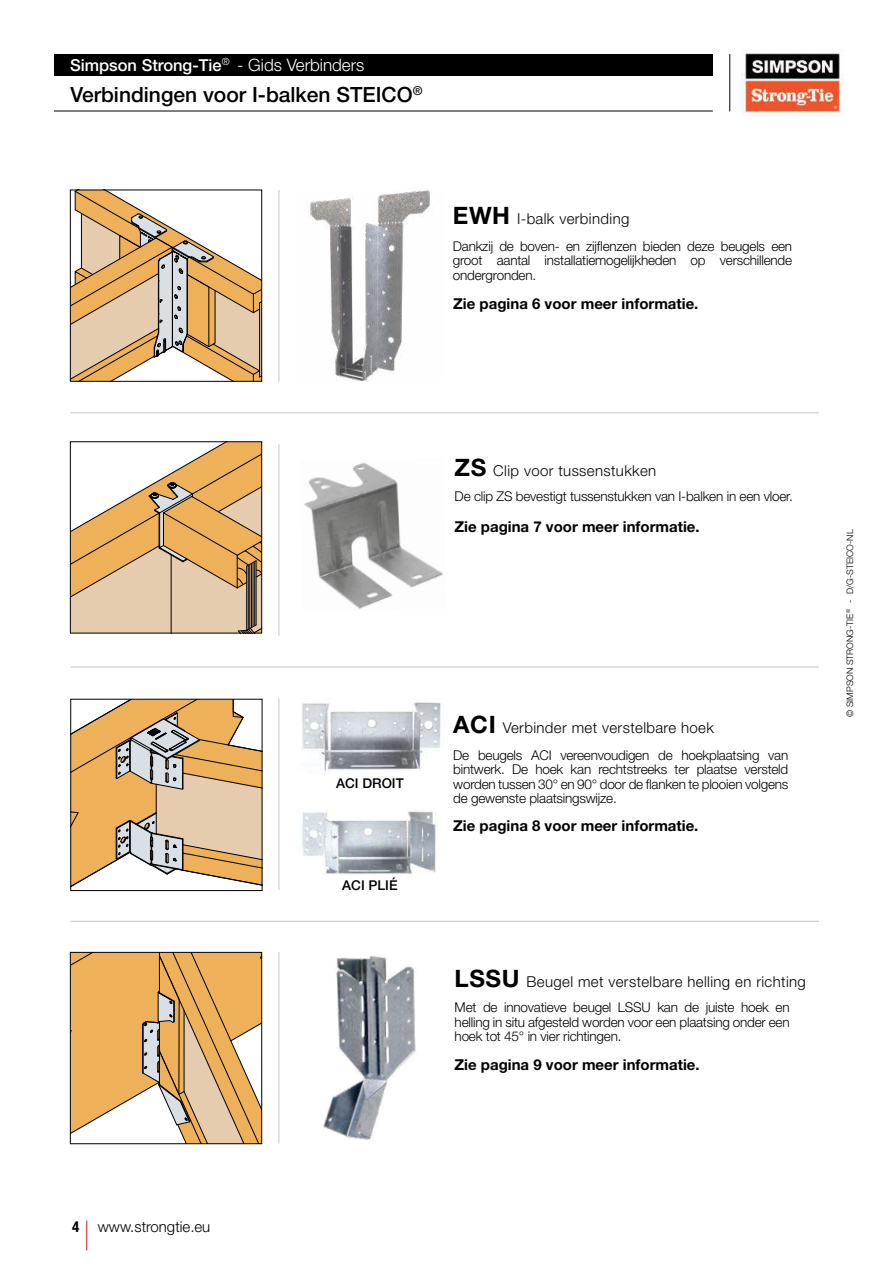
<style>
.page{position:relative;width:893px;height:1263px;background:#fff}
.page>*{position:absolute;margin:0;border:0;box-sizing:border-box;transform-origin:0 0}
.t1{font:500 21px "Helvetica Neue LT Std";color:#000}
.t2{font:500 16.5px "Helvetica Neue LT Std";color:#fff}
.t3{font:700 15px "Helvetica Neue LT Std";color:#020203}
.t4{font:300 15px "Helvetica Neue LT Std";letter-spacing:.025em;color:#020203}
.t5{font:300 15px "Helvetica Neue LT Std";color:#000}
.t6{font:300 13.5px/14.4px "Helvetica Neue LT Std";letter-spacing:-.015em;color:#000;text-align:justify}
.t7{font:500 13.5px "Helvetica Neue LT Std";color:#000}
.t8{font:300 9px "Helvetica Neue LT Std";color:#000}
.s1{font-weight:300;font-size:17.1px}
.s2{font-weight:700;font-size:24px;color:#000}
.s3{font-weight:700;font-stretch:condensed}
</style>
<div class="page">
<div style="left:54px;top:54px;width:659px;height:22px;background:#000"></div>
<hr style="left:729px;top:54px;width:1px;height:57px;background:#000">
<hr style="left:54px;top:111px;width:659px;height:1px;background:#000">
<img style="left:742px;top:53px;width:101px;height:63px">
<hr style="left:86px;top:1220px;width:1px;height:30px;background:#cd1719">
<hr style="left:71px;top:412px;width:748px;height:1px;background:#c6c6c6">
<hr style="left:71px;top:667px;width:748px;height:1px;background:#c6c6c6">
<hr style="left:71px;top:921px;width:748px;height:1px;background:#c6c6c6">
<hr style="left:279px;top:190px;width:1px;height:191px;background:#c6c6c6">
<hr style="left:279px;top:444px;width:1px;height:192px;background:#c6c6c6">
<hr style="left:279px;top:698px;width:1px;height:192px;background:#c6c6c6">
<svg style="left:72px;top:192px;width:188px;height:187px"></svg>
<div style="left:70px;top:190px;width:192px;height:191px;border:1px solid #000"></div>
<svg style="left:73px;top:701px;width:187px;height:185px;background:#d9b88a"></svg>
<div style="left:71px;top:699px;width:191px;height:192px;border:1px solid #000"></div>
<img style="left:310px;top:190px;width:123px;height:192px">
<img style="left:302px;top:811px;width:134px;height:63px">
<img style="left:302px;top:702px;width:139px;height:70px">
<svg style="left:72px;top:954px;width:188px;height:188px;background:#e4b779"></svg>
<div style="left:70px;top:952px;width:192px;height:192px;border:1px solid #000"></div>
<img style="left:323px;top:955px;width:93px;height:185px">
<hr style="left:279px;top:952px;width:1px;height:191px;background:#c6c6c6">
<svg style="left:72px;top:443px;width:188px;height:188px"></svg>
<div style="left:70px;top:441px;width:192px;height:192px;border:1px solid #000"></div>
<img style="left:304px;top:462px;width:139px;height:147px">
<p class="t2" style="left:70px;top:55px;width:296px">Simpson Strong-Tie<sup>®</sup> <span class="s1">- Gids Verbinders</span></p>
<h1 class="t1" style="left:70px;top:82px;width:354px">Verbindingen voor I-balken STEICO<sup>®</sup></h1>
<p class="t4" style="left:453px;top:210px;width:178px"><span class="s2">EWH</span> I-balk verbinding</p>
<p class="t6" style="left:453px;top:239px;width:341px">Dankzij de boven- en zijflenzen bieden deze beugels een groot aantal installatiemogelijkheden op verschillende ondergronden.</p>
<p class="t3" style="left:453px;top:294px;width:247px">Zie pagina 6 voor meer informatie.</p>
<p class="t7" style="left:336px;top:775px;width:69px">ACI DROIT</p>
<p class="t7" style="left:342px;top:877px;width:57px">ACI PLIÉ</p>
<p class="t4" style="left:455px;top:461px;width:203px"><span class="s2">ZS</span> Clip voor tussenstukken</p>
<p class="t6" style="left:455px;top:489px;width:340px">De clip ZS bevestigt tussenstukken van I-balken in een vloer.</p>
<p class="t3" style="left:454px;top:518px;width:247px">Zie pagina 7 voor meer informatie.</p>
<p class="t4" style="left:453px;top:719px;width:262px"><span class="s2">ACI</span> Verbinder met verstelbare hoek</p>
<p class="t6" style="left:453px;top:747px;width:337px">De beugels ACI vereenvoudigen de hoekplaatsing van bintwerk. De hoek kan rechtstreeks ter plaatse versteld worden tussen 30° en 90° door de flanken te plooien volgens de gewenste plaatsingswijze.</p>
<p class="t3" style="left:453px;top:816px;width:247px">Zie pagina 8 voor meer informatie.</p>
<p class="t8" style="left:844px;top:717px;width:189px;rotate:-90deg">© SIMPSON STRONG-TIE<sup>®</sup> - D/G-STEICO-NL</p>
<p class="t4" style="left:455px;top:972px;width:353px"><span class="s2">LSSU</span> Beugel met verstelbare helling en richting</p>
<p class="t6" style="left:455px;top:1000px;width:337px">Met de innovatieve beugel LSSU kan de juiste hoek en helling in situ afgesteld worden voor een plaatsing onder een hoek tot 45° in vier richtingen.</p>
<p class="t3" style="left:454px;top:1055px;width:247px">Zie pagina 9 voor meer informatie.</p>
<p class="t5" style="left:72px;top:1218px;width:140px"><span class="s3">4</span> www.strongtie.eu</p>
</div>
